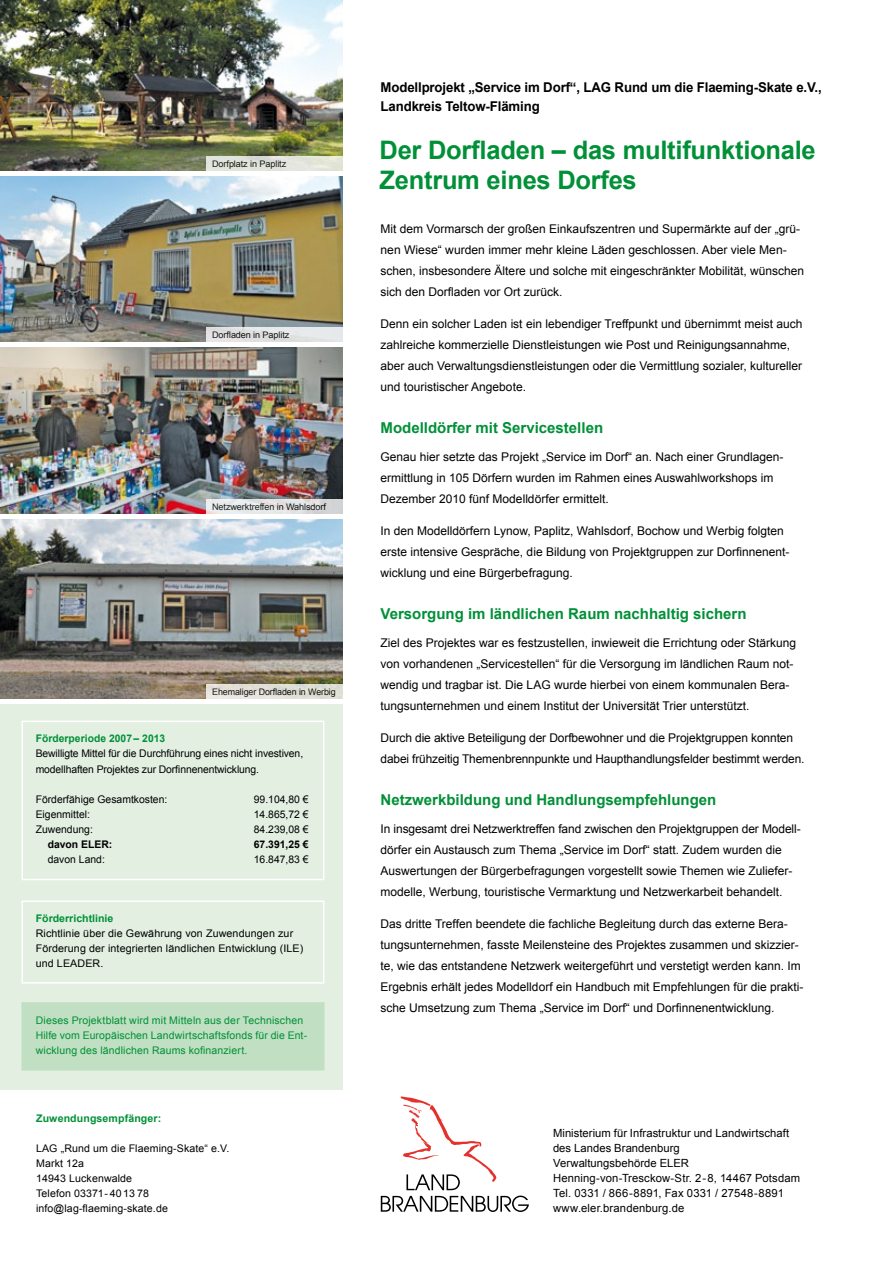
<style>
.page{position:relative;width:893px;height:1263px;background:#fff}
.page>*{position:absolute;margin:0;border:0;box-sizing:border-box;transform-origin:0 0}
.t1{font:700 25.5px/30.6px "Arial";letter-spacing:-.01em;color:#009037}
.t2{font:700 15px "Arial";color:#009037}
.t3{font:700 13.5px/19.5px "Arial";letter-spacing:-.01em;color:#000}
.t4{font:12px/21px "Arial";color:#000}
.t5{font:11.25px/15px "Arial";letter-spacing:.005em;color:#000}
.t6{font:10.5px/15px "Arial";letter-spacing:.01em;color:#000}
.t7{font:10.5px/15px "Arial";letter-spacing:.015em;color:#009037}
.t8{font:10.5px/15px "Arial";letter-spacing:-.01em;color:#000}
.t9{font:700 10.5px "Arial";letter-spacing:.005em;color:#009037}
.t10{font:700 10.5px "Arial";color:#000}
.t11{font:9px "Arial";letter-spacing:-.01em;color:#000}
</style>
<div class="page">
<img style="left:0;top:0;width:342px;height:514px">
<div style="left:0;top:692px;width:342px;height:398px;background:#e2efe1"></div>
<img style="left:0;top:519px;width:342px;height:180px">
<svg style="left:381px;top:1096px;width:148px;height:116px"></svg>
<div style="left:22px;top:1003px;width:302px;height:67px;background:#c1dfc2"></div>
<div style="left:21px;top:1002px;width:303px;height:68px;border:2px solid #c1dfc2"></div>
<div style="left:21px;top:720px;width:303px;height:160px;border:2px solid #fff"></div>
<hr style="left:0;top:699px;width:348px;height:4px;background:#fff">
<div style="left:21px;top:900px;width:303px;height:84px;border:2px solid #fff"></div>
<hr style="left:0;top:171px;width:346px;height:4px;background:#fff">
<hr style="left:0;top:343px;width:346px;height:4px;background:#fff">
<div style="left:206px;top:156px;width:136px;height:17px;background:linear-gradient(to right,#e0e3dd,#e4e5da)"></div>
<div style="left:206px;top:327px;width:136px;height:17px;background:linear-gradient(to right,#e0dfde,#e4e8ea)"></div>
<svg style="left:206px;top:499px;width:136px;height:15px;background:#e1e2e3"></svg>
<div style="left:206px;top:684px;width:136px;height:16px;background:#e2e0d7"></div>
<p class="t11" style="left:212px;top:158px;width:76px">Dorfplatz in Paplitz</p>
<p class="t11" style="left:212px;top:329px;width:79px">Dorfladen in Paplitz</p>
<p class="t11" style="left:212px;top:501px;width:115px">Netzwerktreffen in Wahlsdorf</p>
<p class="t11" style="left:212px;top:685px;width:125px">Ehemaliger Dorfladen in Werbig</p>
<p class="t9" style="left:36px;top:732px;width:131px">Förderperiode 2007 – 2013</p>
<p class="t8" style="left:36px;top:746px;width:269px">Bewilligte Mittel für die Durchführung eines nicht investiven, modellhaften Projektes zur Dorfinnenentwicklung.</p>
<p class="t6" style="left:36px;top:791px;width:133px">Förderfähige Gesamtkosten:</p>
<p class="t6" style="left:254px;top:791px;width:56px">99.104,80 €</p>
<p class="t6" style="left:36px;top:806px;width:56px">Eigenmittel:</p>
<p class="t6" style="left:254px;top:806px;width:56px">14.865,72 €</p>
<p class="t6" style="left:36px;top:821px;width:59px">Zuwendung:</p>
<p class="t6" style="left:254px;top:821px;width:56px">84.239,08 €</p>
<p class="t10" style="left:48px;top:837px;width:66px">davon ELER:</p>
<p class="t10" style="left:254px;top:837px;width:56px">67.391,25 €</p>
<p class="t6" style="left:48px;top:851px;width:59px">davon Land:</p>
<p class="t6" style="left:254px;top:851px;width:56px">16.847,83 €</p>
<p class="t9" style="left:36px;top:912px;width:79px">Förderrichtlinie</p>
<p class="t6" style="left:36px;top:926px;width:269px">Richtlinie über die Gewährung von Zuwendungen zur<br>Förderung der integrierten ländlichen Entwicklung (ILE) und LEADER.</p>
<p class="t7" style="left:36px;top:1013px;width:273px">Dieses Projektblatt wird mit Mitteln aus der Technischen<br>Hilfe vom Europäischen Landwirtschaftsfonds für die Ent&shy;wicklung des ländlichen Raums kofinanziert.</p>
<p class="t9" style="left:36px;top:1111px;width:127px">Zuwendungsempfänger:</p>
<p class="t6" style="left:36px;top:1141px;width:195px">LAG „Rund um die Flaeming-Skate“ e.V.<br>Markt 12a<br>14943 Luckenwalde<br>Telefon 03371- 40 13 78 info@lag-flaeming-skate.de</p>
<p class="t3" style="left:381px;top:78px;width:443px">Modellprojekt „Service im Dorf“, LAG Rund um die Flaeming-Skate e.V.,<br>Landkreis Teltow-Fläming</p>
<h1 class="t1" style="left:379px;top:135px;width:438px">Der Dorfladen – das multifunktionale<br>Zentrum eines Dorfes</h1>
<p class="t4" style="left:381px;top:218px;width:425px">Mit dem Vormarsch der großen Einkaufszentren und Supermärkte auf der „grü&shy;nen Wiese“ wurden immer mehr kleine Läden geschlossen. Aber viele Men&shy;schen, insbesondere Ältere und solche mit eingeschränkter Mobilität, wünschen sich den Dorfladen vor Ort zurück.</p>
<p class="t4" style="left:381px;top:313px;width:424px">Denn ein solcher Laden ist ein lebendiger Treffpunkt und übernimmt meist auch zahlreiche kommerzielle Dienstleistungen wie Post und Reinigungsannahme, aber auch Verwaltungsdienstleistungen oder die Vermittlung sozialer, kultureller und touristischer Angebote.</p>
<p class="t2" style="left:381px;top:417px;width:224px">Modelldörfer mit Servicestellen</p>
<p class="t4" style="left:381px;top:446px;width:404px">Genau hier setzte das Projekt „Service im Dorf“ an. Nach einer Grundlagen&shy;ermittlung in 105 Dörfern wurden im Rahmen eines Auswahlworkshops im<br>Dezember 2010 fünf Modelldörfer ermittelt.</p>
<p class="t4" style="left:381px;top:520px;width:410px">In den Modelldörfern Lynow, Paplitz, Wahlsdorf, Bochow und Werbig folgten erste intensive Gespräche, die Bildung von Projektgruppen zur Dorfinnenent&shy;wicklung und eine Bürgerbefragung.</p>
<p class="t2" style="left:381px;top:603px;width:367px">Versorgung im ländlichen Raum nachhaltig sichern</p>
<p class="t4" style="left:381px;top:632px;width:417px">Ziel des Projektes war es festzustellen, inwieweit die Errichtung oder Stärkung von vorhandenen „Servicestellen“ für die Versorgung im ländlichen Raum not&shy;wendig und tragbar ist. Die LAG wurde hierbei von einem kommunalen Bera&shy;tungsunternehmen und einem Institut der Universität Trier unterstützt.</p>
<p class="t4" style="left:381px;top:727px;width:425px">Durch die aktive Beteiligung der Dorfbewohner und die Projektgruppen konnten dabei frühzeitig Themenbrennpunkte und Haupthandlungsfelder bestimmt werden.</p>
<p class="t2" style="left:381px;top:789px;width:337px">Netzwerkbildung und Handlungsempfehlungen</p>
<p class="t4" style="left:381px;top:818px;width:422px">In insgesamt drei Netzwerktreffen fand zwischen den Projektgruppen der Modell&shy;dörfer ein Austausch zum Thema „Service im Dorf“ statt. Zudem wurden die Auswertungen der Bürgerbefragungen vorgestellt sowie Themen wie Zuliefer&shy;modelle, Werbung, touristische Vermarktung und Netzwerkarbeit behandelt.</p>
<p class="t4" style="left:381px;top:913px;width:424px">Das dritte Treffen beendete die fachliche Begleitung durch das externe Bera&shy;tungsunternehmen, fasste Meilensteine des Projektes zusammen und skizzier&shy;te, wie das entstandene Netzwerk weitergeführt und verstetigt werden kann. Im Ergebnis erhält jedes Modelldorf ein Handbuch mit Empfehlungen für die prakti&shy;sche Umsetzung zum Thema „Service im Dorf“ und Dorfinnenentwicklung.</p>
<p class="t5" style="left:553px;top:1125px;width:249px">Ministerium für Infrastruktur und Landwirtschaft des Landes Brandenburg<br>Verwaltungsbehörde ELER Henning-von-Tresckow-Str. 2-8, 14467 Potsdam Tel. 0331 / 866-8891, Fax 0331 / 27548-8891 www.eler.brandenburg.de</p>
</div>
